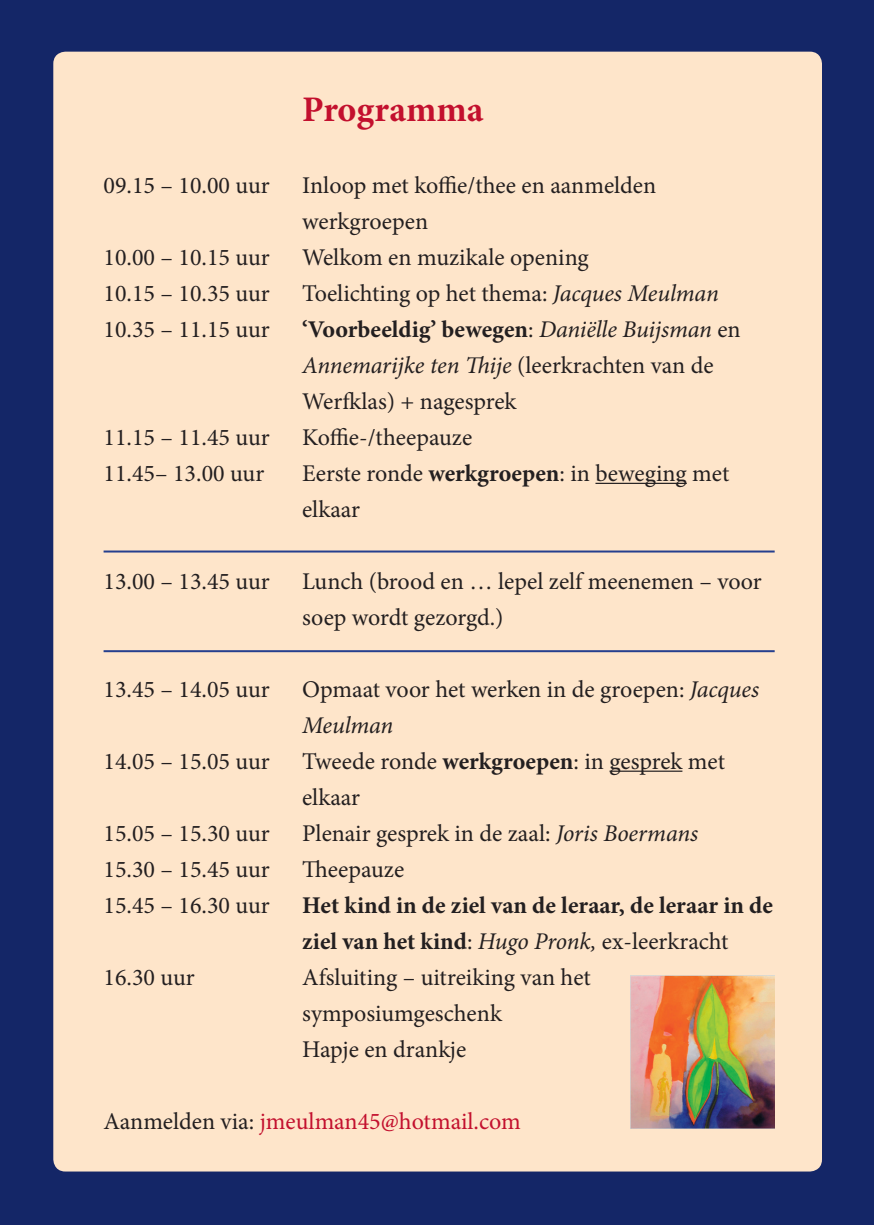
<style>
.page{position:relative;width:874px;height:1225px;background:#fff}
.page>*{position:absolute;margin:0;border:0;box-sizing:border-box;transform-origin:0 0}
.t1{font:700 36px "Minion Pro";color:#c3102e}
.t2{font:24px/36px "Minion Pro";color:#231f20}
.t3{font:700 24px/36px "Minion Pro";color:#231f20}
.t4{font:24px "Minion Pro";color:#c3102e}
.s1{font-style:italic}
.s2{font-weight:700}
.s3{font-weight:400}
.s4{font-weight:400;font-style:italic}
.s5{color:#231f20}
</style>
<div class="page">
<div style="left:1px;top:0;width:872px;height:1224px;background:#142667"></div>
<div style="left:53px;top:52px;width:768px;height:1119px;background:#fee5ca;border-radius:12px"></div>
<img style="left:630px;top:975px;width:144px;height:153px">
<hr style="left:595px;top:483px;width:91px;height:1px;background:#231f20">
<hr style="left:609px;top:770px;width:73px;height:2px;background:#231f20">
<hr style="left:103px;top:550px;width:671px;height:2px;background:#253f8e">
<hr style="left:103px;top:650px;width:671px;height:2px;background:#253f8e">
<p class="t1" style="left:302px;top:84px;width:183px">Programma</p>
<p class="t2" style="left:103px;top:168px;width:168px">09.15 – 10.00 uur</p>
<p class="t2" style="left:302px;top:168px;width:355px">Inloop met koffie/thee en aanmelden werkgroepen</p>
<p class="t2" style="left:103px;top:239px;width:168px">10.00 – 10.15 uur</p>
<p class="t2" style="left:302px;top:239px;width:288px">Welkom en muzikale opening</p>
<p class="t2" style="left:103px;top:275px;width:168px">10.15 – 10.35 uur</p>
<p class="t2" style="left:302px;top:275px;width:418px">Toelichting op het thema: <span class="s1">Jacques Meulman</span></p>
<p class="t2" style="left:103px;top:311px;width:168px">10.35 – 11.15 uur</p>
<p class="t2" style="left:302px;top:311px;width:440px"><span class="s2">‘Voorbeeldig’ bewegen</span>: <span class="s1">Daniëlle Buijsman</span> en<br><span class="s1">Annemarijke ten Thije</span> (leerkrachten van de<br>Werfklas) + nagesprek</p>
<p class="t2" style="left:103px;top:419px;width:168px">11.15 – 11.45 uur</p>
<p class="t2" style="left:302px;top:419px;width:171px">Koffie-/theepauze</p>
<p class="t2" style="left:103px;top:455px;width:162px">11.45– 13.00 uur</p>
<p class="t2" style="left:302px;top:455px;width:428px">Eerste ronde <span class="s2">werkgroepen</span>: in beweging met elkaar</p>
<p class="t2" style="left:103px;top:563px;width:168px">13.00 – 13.45 uur</p>
<p class="t2" style="left:302px;top:563px;width:461px">Lunch (brood en … lepel zelf meenemen – voor soep wordt gezorgd.)</p>
<p class="t2" style="left:103px;top:671px;width:168px">13.45 – 14.05 uur</p>
<p class="t2" style="left:302px;top:671px;width:458px">Opmaat voor het werken in de groepen: <span class="s1">Jacques<br>Meulman</span></p>
<p class="t2" style="left:103px;top:743px;width:168px">14.05 – 15.05 uur</p>
<p class="t2" style="left:302px;top:743px;width:424px">Tweede ronde <span class="s2">werkgroepen</span>: in gesprek met elkaar</p>
<p class="t2" style="left:103px;top:815px;width:168px">15.05 – 15.30 uur</p>
<p class="t2" style="left:302px;top:815px;width:397px">Plenair gesprek in de zaal: <span class="s1">Joris Boermans</span></p>
<p class="t2" style="left:103px;top:851px;width:168px">15.30 – 15.45 uur</p>
<p class="t2" style="left:302px;top:851px;width:103px">Theepauze</p>
<p class="t2" style="left:103px;top:887px;width:168px">15.45 – 16.30 uur</p>
<p class="t3" style="left:302px;top:886px;width:472px">Het kind in de ziel van de leraar, de leraar in de ziel van het kind<span class="s3">:</span> <span class="s4">Hugo Pronk,</span> <span class="s3">ex-leerkracht</span></p>
<p class="t2" style="left:103px;top:959px;width:93px">16.30 uur</p>
<p class="t2" style="left:302px;top:959px;width:290px">Afsluiting – uitreiking van het symposiumgeschenk<br>Hapje en drankje</p>
<p class="t4" style="left:103px;top:1104px;width:418px"><span class="s5">Aanmelden via:</span> jmeulman45@hotmail.com</p>
</div>
